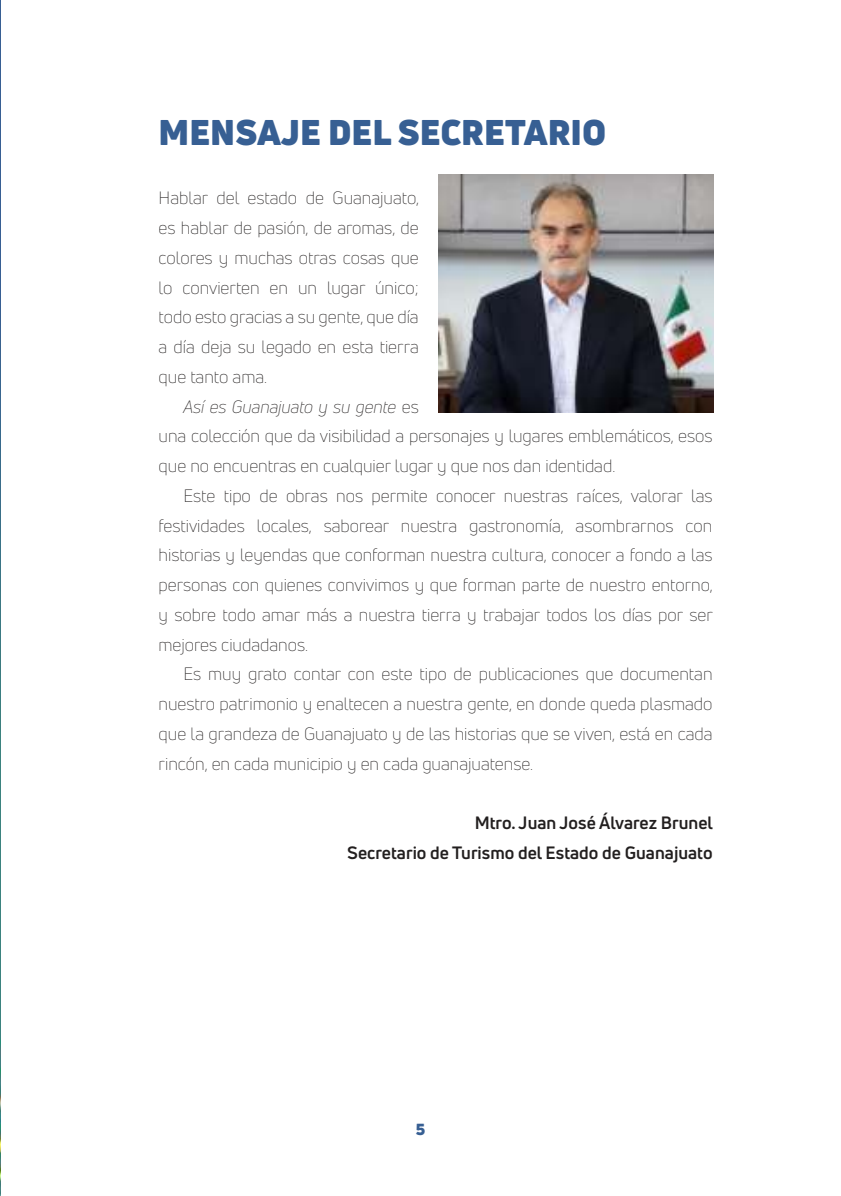
<style>
.page{position:relative;width:841px;height:1196px;background:#fff}
.page>*{position:absolute;margin:0;border:0;box-sizing:border-box;transform-origin:0 0}
.t1{font:900 35px "Uni Neue";color:#375f93}
.t2{font:300 17.5px/29.8px "Uni Neue";color:#221f1f;text-align:justify}
.t3{font:700 17.5px/29.8px "Uni Neue";color:#221f1f;text-align:right}
.t4{font:900 15.75px "Uni Neue";color:#375f93}
.s1{font-style:italic}
</style>
<div class="page">
<img style="left:439px;top:175px;width:274px;height:238px">
<img style="left:0;top:2px;width:1px;height:1188px">
<h1 class="t1" style="left:159px;top:117px;width:449px">MENSAJE DEL SECRETARIO</h1>
<p class="t2" style="left:159px;top:183px;width:262px">Hablar del estado de Guanajuato, es hablar de pasión, de aromas, de colores y muchas otras cosas que lo convierten en un lugar único; todo esto gracias a su gente, que día a día deja su legado en esta tierra que tanto ama.</p>
<p class="t2" style="left:159px;top:391px;width:555px;text-align:left;text-indent:25px"><span class="s1">Así es Guanajuato y su gente</span> es<br>una colección que da visibilidad a personajes y lugares emblemáticos, esos que no encuentras en cualquier lugar y que nos dan identidad.</p>
<p class="t2" style="left:159px;top:480px;width:556px;text-indent:25px">Este tipo de obras nos permite conocer nuestras raíces, valorar las festividades locales, saborear nuestra gastronomía, asombrarnos con historias y leyendas que conforman nuestra cultura, conocer a fondo a las personas con quienes convivimos y que forman parte de nuestro entorno, y sobre todo amar más a nuestra tierra y trabajar todos los días por ser mejores ciudadanos.</p>
<p class="t2" style="left:159px;top:659px;width:555px;text-indent:25px">Es muy grato contar con este tipo de publicaciones que documentan nuestro patrimonio y enaltecen a nuestra gente, en donde queda plasmado que la grandeza de Guanajuato y de las historias que se viven, está en cada rincón, en cada municipio y en cada guanajuatense.</p>
<p class="t3" style="left:347px;top:808px;width:367px">Mtro. Juan José Álvarez Brunel<br>Secretario de Turismo del Estado de Guanajuato</p>
<p class="t4" style="left:416px;top:1122px;width:11px">5</p>
</div>
